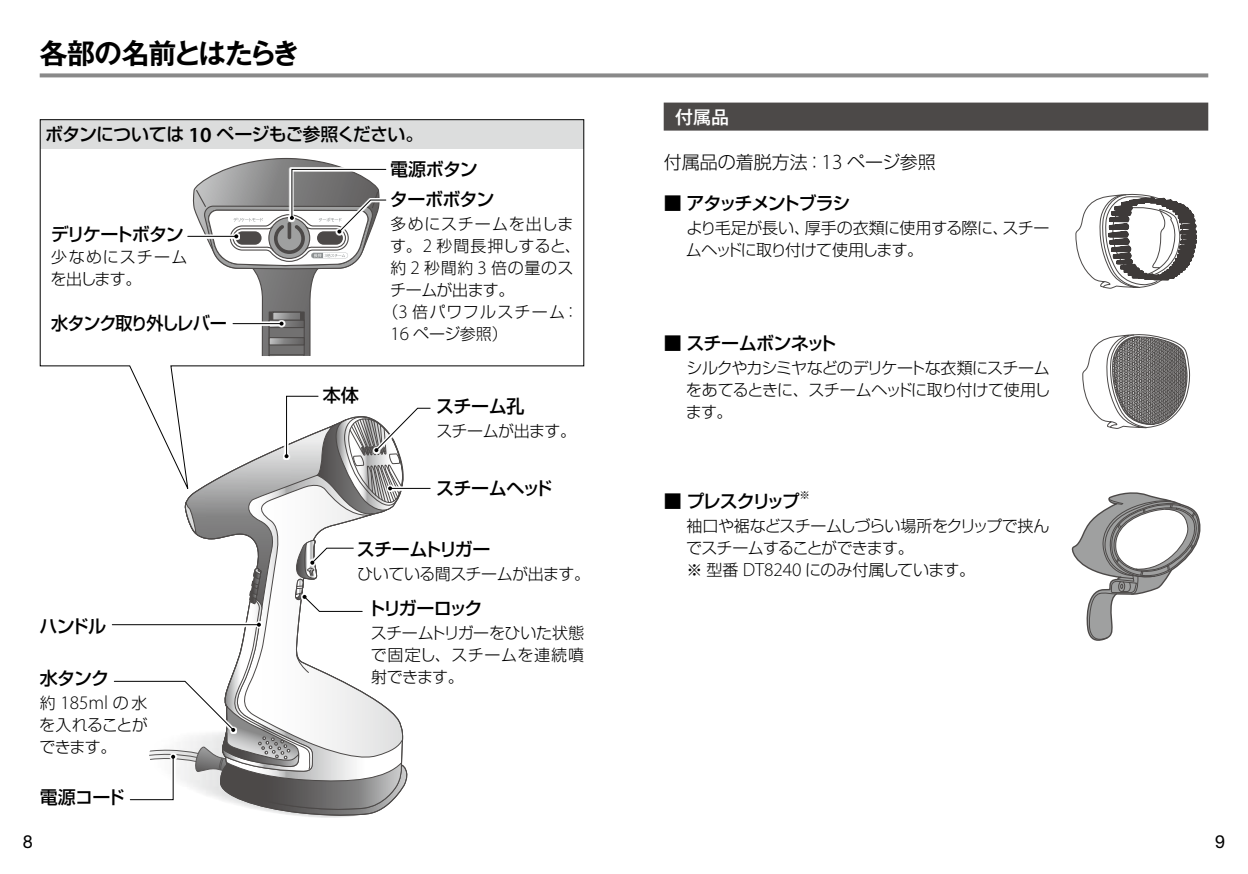
<style>
.page{position:relative;width:1248px;height:874px;background:#fff}
.page>*{position:absolute;margin:0;border:0;box-sizing:border-box;transform-origin:0 0}
.t1{font:700 28px "Gothic MB101 Pro De";letter-spacing:-.04em;color:#000}
.t2{font:300 19.2px "Myriad Pro";color:#000}
.t3{font:500 18px "Shin Go Pro";letter-spacing:-.05em;color:#000}
.t4{font:300 18px "Shin Go Pro";color:#000}
.t5{font:500 18px "Shin Go Pro";letter-spacing:-.075em;color:#000}
.t6{font:500 18px "Shin Go Pro";letter-spacing:-.07em;color:#000;scale:.95 1}
.t7{font:500 18px "Shin Go Pro";letter-spacing:-.105em;color:#000}
.t8{font:500 18px "Shin Go Pro";letter-spacing:-.125em;color:#000}
.t9{font:500 18px "Gothic MB101 Pro";color:#fff}
.t10{font:18px "Helvetica Neue LT Std";color:#000}
.t11{font:300 16px/22px "Shin Go Pro";letter-spacing:-.025em;color:#000}
.t12{font:300 16px/22px "Shin Go Pro";letter-spacing:-.05em;color:#000}
.t13{font:300 16px/22px "Shin Go Pro";letter-spacing:.055em;color:#000}
.t14{font:300 16px "Shin Go Pro";letter-spacing:.005em;color:#000}
.t15{font:300 16px "Shin Go Pro";letter-spacing:.08em;color:#000}
.t16{font:300 16px "Shin Go Pro";letter-spacing:.045em;color:#000}
.t17{font:300 16px "Shin Go Pro";letter-spacing:.04em;color:#000}
.t18{font:500 10.4px "Shin Go Pro";color:#000}
.s1{font-family:"Myriad Pro";font-weight:600;font-size:21.6px}
.s2{font-family:"Myriad Pro";font-size:21.6px}
.s3{font-family:"Shin Go Pro";font-size:16px}
.s4{font-family:"Myriad Pro";font-size:19.2px}
</style>
<div class="page">
<svg style="left:184px;top:494px;width:185px;height:45px"></svg>
<svg style="left:1075px;top:194px;width:121px;height:94px"></svg>
<svg style="left:1071px;top:492px;width:129px;height:148px"></svg>
<svg style="left:40px;top:73px;width:584px;height:4px;background:#959595"></svg>
<div style="left:663px;top:102px;width:545px;height:28px;background:#4c4948"></div>
<svg style="left:39px;top:119px;width:545px;height:375px"></svg>
<svg style="left:1082px;top:334px;width:107px;height:95px"></svg>
<hr style="left:112px;top:624px;width:147px;height:1px;background:#000">
<div style="left:283px;top:393px;width:37px;height:66px;background:#fff"></div>
<div style="left:386px;top:484px;width:46px;height:8px;background:#fff"></div>
<svg style="left:284px;top:395px;width:147px;height:121px"></svg>
<svg style="left:185px;top:232px;width:8px;height:8px"></svg>
<hr style="left:188px;top:236px;width:48px;height:1px;background:#000">
<svg style="left:193px;top:157px;width:194px;height:199px"></svg>
<svg style="left:624px;top:73px;width:584px;height:4px;background:#959595"></svg>
<svg style="left:113px;top:539px;width:295px;height:278px"></svg>
<h1 class="t1" style="left:40px;top:30px;width:262px">各部の名前とはたらき</h1>
<p class="t3" style="left:45px;top:119px;width:380px">ボタンについては <span class="s1">10</span> ページもご参照ください。</p>
<p class="t3" style="left:390px;top:154px;width:89px">電源ボタン</p>
<p class="t9" style="left:675px;top:102px;width:55px">付属品</p>
<p class="t4" style="left:663px;top:147px;width:273px">付属品の着脱方法：<span class="s2">13</span> ページ参照</p>
<p class="t3" style="left:51px;top:219px;width:135px">デリケートボタン</p>
<p class="t13" style="left:51px;top:244px;width:138px">少なめにスチームを出します。</p>
<p class="t6" style="left:51px;top:309px;width:186px">水タンク取り外しレバー</p>
<p class="t3" style="left:40px;top:611px;width:68px">ハンドル</p>
<p class="t3" style="left:40px;top:663px;width:71px">水タンク</p>
<p class="t2" style="left:40px;top:691px;width:109px"><span class="s3">約</span> 185ml <span class="s3">の水</span></p>
<p class="t12" style="left:39px;top:712px;width:110px">を入れることができます。</p>
<p class="t3" style="left:40px;top:782px;width:87px">電源コード</p>
<p class="t3" style="left:323px;top:380px;width:37px">本体</p>
<p class="t3" style="left:390px;top:184px;width:106px">ターボボタン</p>
<p class="t16" style="left:390px;top:211px;width:185px">多めにスチームを出しま</p>
<p class="t14" style="left:390px;top:233px;width:192px">す。<span class="s4">2</span> 秒間長押しすると、</p>
<p class="t17" style="left:390px;top:255px;width:185px">約 <span class="s4">2</span> 秒間約 <span class="s4">3</span> 倍の量のス</p>
<p class="t11" style="left:390px;top:277px;width:126px">チームが出ます。</p>
<p class="t15" style="left:382px;top:299px;width:198px">（<span class="s4">3</span> 倍パワフルスチーム：</p>
<p class="t11" style="left:390px;top:321px;width:119px"><span class="s4">16</span> ページ参照）</p>
<p class="t5" style="left:663px;top:188px;width:188px">■ アタッチメントブラシ</p>
<p class="t11" style="left:686px;top:215px;width:365px">より毛足が長い、厚手の衣類に使用する際に、スチームヘッドに取り付けて使用します。</p>
<p class="t3" style="left:663px;top:328px;width:174px">■ スチームボンネット</p>
<p class="t12" style="left:686px;top:355px;width:366px">シルクやカシミヤなどのデリケートな衣類にスチームをあてるときに、スチームヘッドに取り付けて使用し</p>
<p class="t3" style="left:436px;top:391px;width:90px">スチーム孔</p>
<p class="t11" style="left:685px;top:399px;width:48px">ます。</p>
<p class="t11" style="left:436px;top:418px;width:141px">スチームが出ます。</p>
<p class="t3" style="left:436px;top:473px;width:118px">スチームヘッド</p>
<p class="t3" style="left:357px;top:533px;width:135px">スチームトリガー</p>
<p class="t11" style="left:357px;top:560px;width:234px">ひいている間スチームが出ます。</p>
<p class="t8" style="left:367px;top:592px;width:116px">トリガーロック</p>
<p class="t11" style="left:371px;top:619px;width:215px;text-align:justify">スチームトリガーをひいた状態で固定し、スチームを連続噴射できます。</p>
<p class="t7" style="left:663px;top:486px;width:138px">■ プレスクリップ</p>
<p class="t18" style="left:799px;top:486px;width:12px">※</p>
<p class="t11" style="left:686px;top:513px;width:365px">袖口や裾などスチームしづらい場所をクリップで挟んでスチームすることができます。<br>※ 型番 <span class="s4">DT8240</span> にのみ付属しています。</p>
<p class="t10" style="left:23px;top:830px;width:12px">8</p>
<p class="t10" style="left:1215px;top:830px;width:12px">9</p>
</div>
